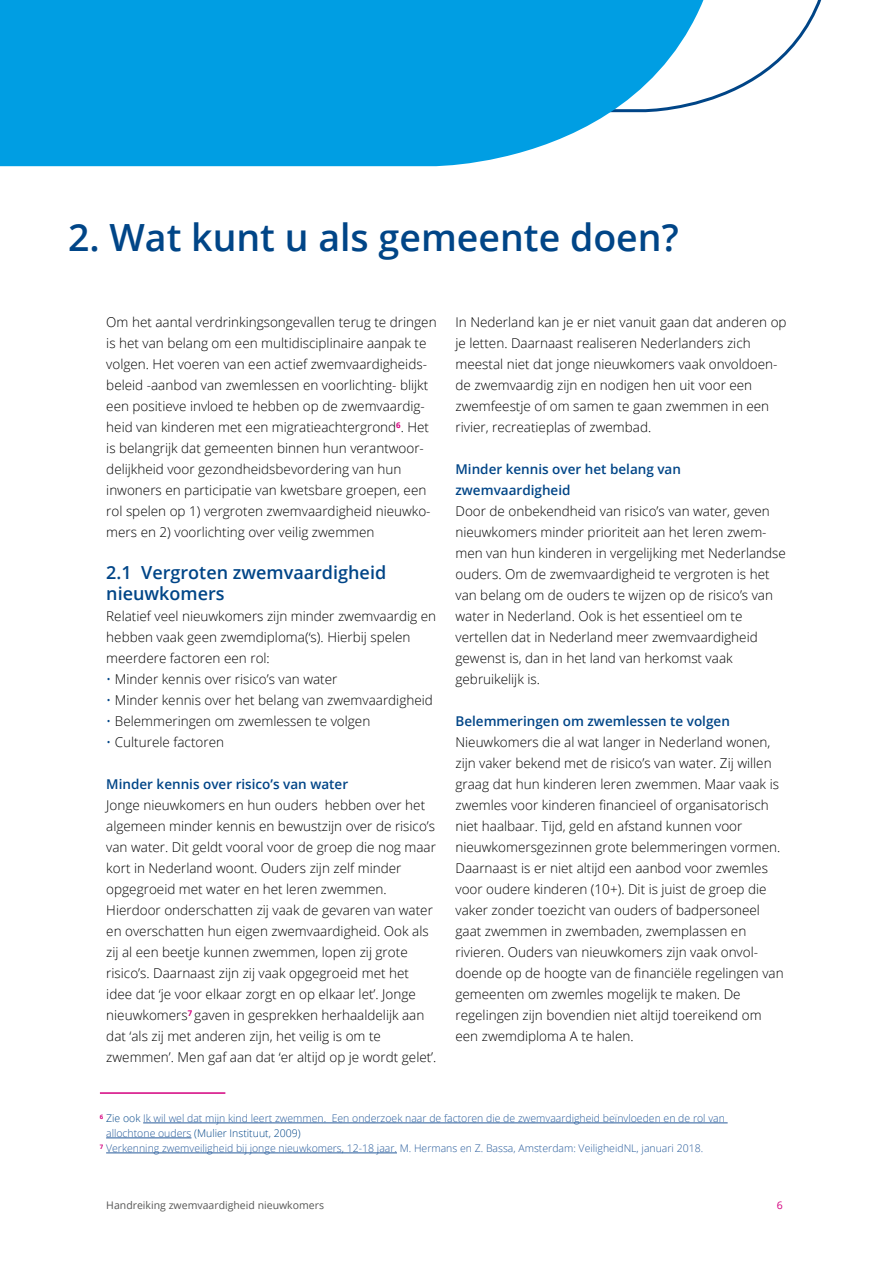
<style>
.page{position:relative;width:893px;height:1263px;background:#fff}
.page>*{position:absolute;margin:0;border:0;box-sizing:border-box;transform-origin:0 0}
.t1{font:600 37.5px "Open Sans";color:#004587}
.t2{font:600 18px/21px "Open Sans";color:#004587}
.Brood{font:300 13.5px/21px "Open Sans";color:#000}
.Brood-2{font:300 10.5px/15px "Open Sans";color:#275b9b}
.t3{font:10.5px "Open Sans";color:#575756}
.t4{font:10.5px "Open Sans";color:#d4007f}
.s1{color:#004587}
.s2{font-weight:600;color:#004587}
</style>
<div class="page">
<hr style="left:143px;top:1122px;width:585px;height:1px;background:#275b9b">
<hr style="left:106px;top:1137px;width:85px;height:1px;background:#275b9b">
<hr style="left:106px;top:1152px;width:291px;height:1px;background:#275b9b">
<hr style="left:100px;top:1092px;width:125px;height:2px;background:#d4007f">
<svg style="left:726px;top:0;width:96px;height:95px"></svg>
<svg style="left:0;top:0;width:726px;height:166px;fill:#009ee3"></svg>
<h1 class="t1" style="left:68px;top:212px;width:612px">2. Wat kunt u als gemeente doen?</h1>
<p class="Brood" style="left:106px;top:311px;width:332px">Om het aantal verdrinkingsongevallen terug te dringen is het van belang om een multidisciplinaire aanpak te volgen. Het voeren van een actief zwemvaardigheids&shy;beleid -aanbod van zwemlessen en voorlichting- blijkt een positieve invloed te hebben op de zwemvaardig&shy;heid van kinderen met een migratieachtergrond<sup>6</sup>. Het is belangrijk dat gemeenten binnen hun verantwoor&shy;delijkheid voor gezondheidsbevordering van hun inwoners en participatie van kwetsbare groepen, een rol spelen op 1) vergroten zwemvaardigheid nieuwko&shy;mers en 2) voorlichting over veilig zwemmen</p>
<h3 class="t2" style="left:106px;top:562px;width:281px">2.1 Vergroten zwemvaardigheid nieuwkomers</h3>
<p class="Brood" style="left:106px;top:605px;width:331px">Relatief veel nieuwkomers zijn minder zwemvaardig en hebben vaak geen zwemdiploma(‘s). Hierbij spelen meerdere factoren een rol:</p>
<p class="Brood" style="left:106px;top:668px;width:233px"><span class="s1">•</span> Minder kennis over risico’s van water</p>
<p class="Brood" style="left:106px;top:689px;width:328px"><span class="s1">•</span> Minder kennis over het belang van zwemvaardigheid</p>
<p class="Brood" style="left:106px;top:710px;width:266px"><span class="s1">•</span> Belemmeringen om zwemlessen te volgen</p>
<p class="Brood" style="left:106px;top:731px;width:119px"><span class="s1">•</span> Culturele factoren</p>
<p class="Brood" style="left:106px;top:773px;width:332px"><span class="s2">Minder kennis over risico’s van water<br></span>Jonge nieuwkomers en hun ouders hebben over het algemeen minder kennis en bewustzijn over de risico’s van water. Dit geldt vooral voor de groep die nog maar kort in Nederland woont. Ouders zijn zelf minder opgegroeid met water en het leren zwemmen.<br>Hierdoor onderschatten zij vaak de gevaren van water en overschatten hun eigen zwemvaardigheid. Ook als zij al een beetje kunnen zwemmen, lopen zij grote risico’s. Daarnaast zijn zij vaak opgegroeid met het idee dat ‘je voor elkaar zorgt en op elkaar let’. Jonge nieuwkomers<sup>7</sup> gaven in gesprekken herhaaldelijk aan dat ‘als zij met anderen zijn, het veilig is om te zwemmen’. Men gaf aan dat ‘er altijd op je wordt gelet’.</p>
<p class="Brood" style="left:455px;top:311px;width:333px">In Nederland kan je er niet vanuit gaan dat anderen op je letten. Daarnaast realiseren Nederlanders zich meestal niet dat jonge nieuwkomers vaak onvoldoen&shy;de zwemvaardig zijn en nodigen hen uit voor een zwemfeestje of om samen te gaan zwemmen in een rivier, recreatieplas of zwembad.</p>
<p class="Brood" style="left:455px;top:458px;width:332px"><span class="s2">Minder kennis over het belang van zwemvaardigheid<br></span>Door de onbekendheid van risico’s van water, geven nieuwkomers minder prioriteit aan het leren zwem&shy;men van hun kinderen in vergelijking met Nederlandse ouders. Om de zwemvaardigheid te vergroten is het van belang om de ouders te wijzen op de risico’s van water in Nederland. Ook is het essentieel om te vertellen dat in Nederland meer zwemvaardigheid gewenst is, dan in het land van herkomst vaak gebruikelijk is.</p>
<p class="Brood" style="left:455px;top:710px;width:330px"><span class="s2">Belemmeringen om zwemlessen te volgen </span>Nieuwkomers die al wat langer in Nederland wonen, zijn vaker bekend met de risico’s van water. Zij willen graag dat hun kinderen leren zwemmen. Maar vaak is zwemles voor kinderen financieel of organisatorisch niet haalbaar. Tijd, geld en afstand kunnen voor nieuwkomersgezinnen grote belemmeringen vormen.<br>Daarnaast is er niet altijd een aanbod voor zwemles voor oudere kinderen (10+). Dit is juist de groep die vaker zonder toezicht van ouders of badpersoneel gaat zwemmen in zwembaden, zwemplassen en rivieren. Ouders van nieuwkomers zijn vaak onvol&shy;doende op de hoogte van de financiële regelingen van gemeenten om zwemles mogelijk te maken. De regelingen zijn bovendien niet altijd toereikend om een zwemdiploma A te halen.</p>
<p class="Brood-2" style="left:106px;top:1110px;width:620px;text-indent:-6px"><sup>6</sup> <span class="s1">Zie ook</span> Ik wil wel dat mijn kind leert zwemmen. Een onderzoek naar de factoren die de zwemvaardigheid beïnvloeden en de rol van allochtone ouders <span class="s1">(Mulier Instituut, 2009)</span></p>
<p class="Brood-2" style="left:100px;top:1140px;width:605px"><sup>7</sup> Verkenning zwemveiligheid bij jonge nieuwkomers, 12-18 jaar. M. Hermans en Z. Bassa, Amsterdam: VeiligheidNL, januari 2018.</p>
<p class="t3" style="left:106px;top:1198px;width:219px">Handreiking zwemvaardigheid nieuwkomers</p>
<p class="t4" style="left:777px;top:1198px;width:8px">6</p>
</div>
